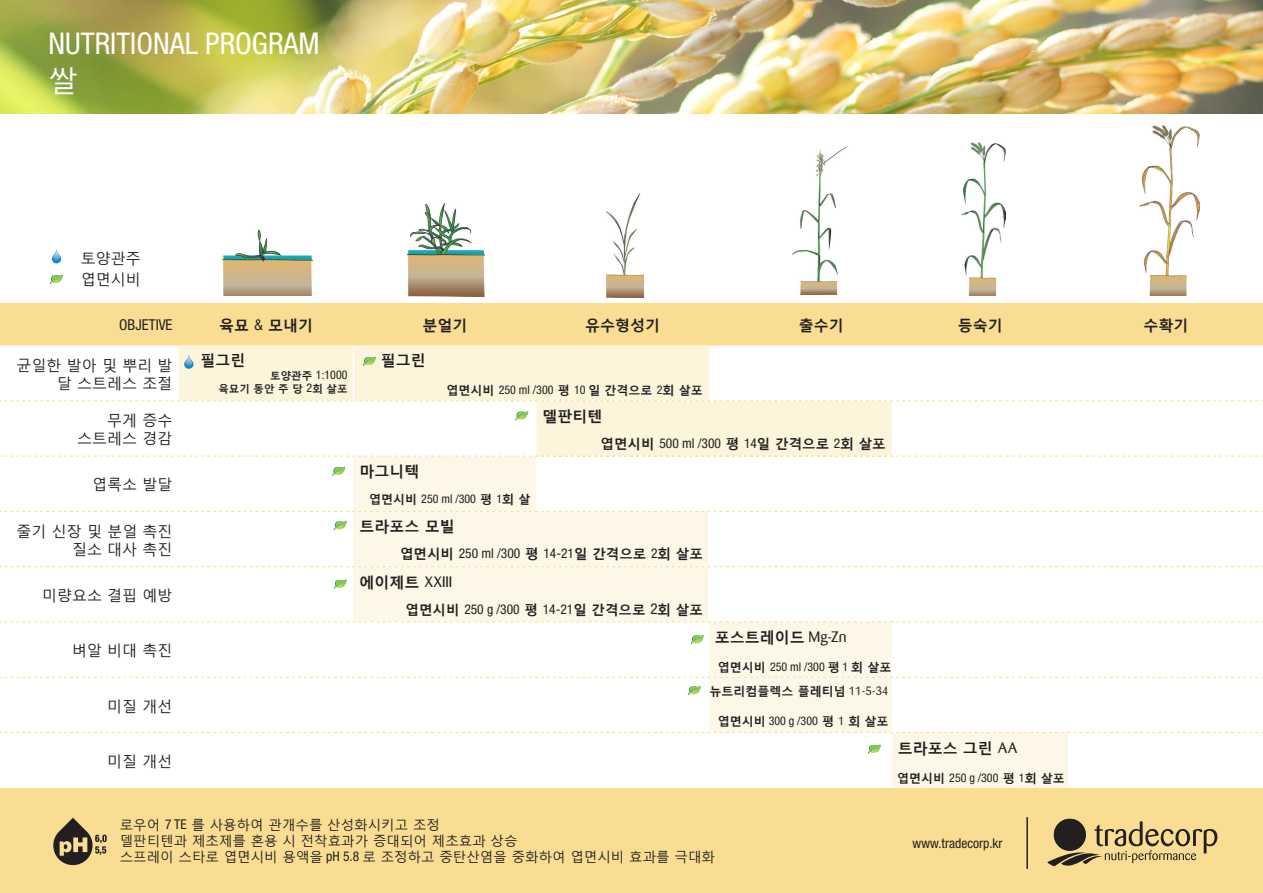
<style>
.page{position:relative;width:1263px;height:893px;background:#fff}
.page>*{position:absolute;margin:0;border:0;box-sizing:border-box;transform-origin:0 0}
.t1{font:condensed 30px "Helvetica Neue LT Pro";color:#fff}
.t2{font:30px "Malgun Gothic";color:#fff}
.t3{font:15px/18px "Malgun Gothic";color:#231f20;text-align:right}
.t4{font:700 15px "Malgun Gothic";color:#231f20}
.t5{font:15px "Barmeno Std";color:#231f20}
.t6{font:condensed 15px "Helvetica Neue LT Pro";color:#231f20}
.t7{font:13.5px "Malgun Gothic";color:#231f20}
.t8{font:700 13.5px "Malgun Gothic";color:#231f20}
.t9{font:condensed 13.5px "Helvetica Neue LT Pro";color:#231f20}
.t10{font:condensed 12px "Helvetica Neue LT Pro";color:#231f20}
.t11{font:700 12px "Malgun Gothic";color:#231f20}
.t12{font:700 10.5px "Malgun Gothic";color:#231f20}
.s1{font-family:"Helvetica Neue LT Pro";font-weight:400;font-stretch:condensed}
.s2{font-family:"Malgun Gothic";font-weight:700;font-stretch:normal;font-size:10.5px}
.s3{font-family:"Helvetica Neue LT Pro";font-weight:400;font-stretch:condensed;font-size:12px}
.s4{font-family:"Malgun Gothic";font-weight:700;font-stretch:normal}
.s5{font-family:"Malgun Gothic";font-weight:700}
.s6{font-family:"Helvetica Neue LT Pro";font-weight:400;font-stretch:condensed;font-size:15px}
.s7{font-family:"Barmeno Std";font-weight:400}
.s8{font-family:"Helvetica Neue LT Pro";font-stretch:condensed}
</style>
<div class="page">
<div style="left:0;top:303px;width:1263px;height:43px;background:#f8dd93"></div>
<svg style="left:179px;top:346px;width:713px;height:110px;fill:#fcf5dc"></svg>
<svg style="left:354px;top:457px;width:714px;height:331px"></svg>
<svg style="left:0;top:400px;width:1263px;height:1px"></svg>
<hr style="left:353px;top:401px;width:1px;height:55px;background:#fff">
<hr style="left:353px;top:346px;width:1px;height:55px;background:#fff">
<hr style="left:708px;top:456px;width:2px;height:55px;background:#fff">
<hr style="left:708px;top:512px;width:2px;height:54px;background:#fff">
<hr style="left:708px;top:567px;width:2px;height:55px;background:#fff">
<hr style="left:708px;top:622px;width:2px;height:55px;background:#fff">
<hr style="left:708px;top:678px;width:2px;height:54px;background:#fff">
<hr style="left:708px;top:733px;width:2px;height:55px;background:#fff">
<hr style="left:536px;top:456px;width:1px;height:55px;background:#fff">
<hr style="left:536px;top:622px;width:1px;height:55px;background:#fff">
<hr style="left:536px;top:678px;width:1px;height:54px;background:#fff">
<hr style="left:536px;top:733px;width:1px;height:55px;background:#fff">
<svg style="left:0;top:456px;width:1263px;height:1px"></svg>
<svg style="left:0;top:511px;width:1263px;height:1px"></svg>
<svg style="left:0;top:566px;width:1263px;height:1px"></svg>
<svg style="left:0;top:622px;width:1263px;height:1px"></svg>
<svg style="left:0;top:677px;width:1263px;height:1px"></svg>
<svg style="left:0;top:732px;width:1263px;height:1px"></svg>
<img style="left:0;top:0;width:1263px;height:113px">
<div style="left:0;top:789px;width:1263px;height:104px;background:#f8dd93"></div>
<svg style="left:52px;top:250px;width:9px;height:13px"></svg>
<svg style="left:50px;top:274px;width:13px;height:10px"></svg>
<hr style="left:1026px;top:817px;width:2px;height:52px;background:#231f20">
<div style="left:1054px;top:819px;width:32px;height:32px;background:#231f20;border-radius:50%"></div>
<svg style="left:1047px;top:821px;width:170px;height:46px"></svg>
<svg style="left:53px;top:818px;width:54px;height:48px"></svg>
<img style="left:407px;top:204px;width:77px;height:93px">
<img style="left:606px;top:194px;width:37px;height:103px">
<img style="left:793px;top:146px;width:56px;height:149px">
<img style="left:961px;top:142px;width:44px;height:153px">
<img style="left:1139px;top:125px;width:60px;height:170px">
<img style="left:222px;top:229px;width:90px;height:66px">
<svg style="left:184px;top:355px;width:9px;height:14px"></svg>
<svg style="left:363px;top:355px;width:13px;height:11px"></svg>
<svg style="left:515px;top:410px;width:13px;height:10px"></svg>
<svg style="left:332px;top:466px;width:13px;height:10px"></svg>
<svg style="left:334px;top:520px;width:13px;height:10px"></svg>
<svg style="left:334px;top:579px;width:13px;height:10px"></svg>
<svg style="left:691px;top:633px;width:13px;height:11px"></svg>
<svg style="left:688px;top:684px;width:13px;height:11px"></svg>
<svg style="left:868px;top:743px;width:13px;height:11px"></svg>
<p class="t1" style="left:49px;top:26px;width:273px">NUTRITIONAL PROGRAM</p>
<p class="t2" style="left:49px;top:62px;width:31px">쌀</p>
<p class="t3" style="left:81px;top:249px;width:61px">토양관주</p>
<p class="t3" style="left:81px;top:270px;width:61px">엽면시비</p>
<p class="t6" style="left:119px;top:316px;width:55px">OBJETIVE</p>
<p class="t4" style="left:219px;top:316px;width:95px">육묘 <span class="s1">&amp;</span> 모내기</p>
<p class="t4" style="left:422px;top:316px;width:46px">분얼기</p>
<p class="t4" style="left:585px;top:316px;width:76px">유수형성기</p>
<p class="t4" style="left:799px;top:316px;width:46px">출수기</p>
<p class="t4" style="left:958px;top:316px;width:46px">등숙기</p>
<p class="t4" style="left:1143px;top:316px;width:46px">수확기</p>
<p class="t3" style="left:16px;top:356px;width:158px">균일한 발아 및 뿌리 발 달 스트레스 조절</p>
<p class="t4" style="left:200px;top:351px;width:46px">필그린</p>
<p class="t4" style="left:381px;top:351px;width:46px">필그린</p>
<p class="t10" style="left:270px;top:368px;width:79px"><span class="s2">토양관주</span> 1:1000</p>
<p class="t12" style="left:218px;top:382px;width:131px">육묘기 동안 주 당 <span class="s3">2</span>회 살포</p>
<p class="t11" style="left:447px;top:382px;width:258px">엽면시비 <span class="s1">250 ml /300</span> 평 <span class="s1">10</span> 일 간격으로 <span class="s1">2</span>회 살포</p>
<p class="t3" style="left:107px;top:411px;width:67px">무게 증수</p>
<p class="t3" style="left:77px;top:429px;width:97px">스트레스 경감</p>
<p class="t3" style="left:92px;top:475px;width:82px">엽록소 발달</p>
<p class="t3" style="left:16px;top:522px;width:158px">줄기 신장 및 분얼 촉진</p>
<p class="t3" style="left:72px;top:540px;width:102px">질소 대사 촉진</p>
<p class="t3" style="left:42px;top:586px;width:132px">미량요소 결핍 예방</p>
<p class="t3" style="left:72px;top:641px;width:102px">벼알 비대 촉진</p>
<p class="t3" style="left:107px;top:696px;width:67px">미질 개선</p>
<p class="t3" style="left:107px;top:752px;width:67px">미질 개선</p>
<p class="t4" style="left:542px;top:406px;width:61px">델판티텐</p>
<p class="t4" style="left:360px;top:462px;width:61px">마그니텍</p>
<p class="t10" style="left:369px;top:492px;width:163px"><span class="s4">엽면시비</span> 250 ml /300 <span class="s4">평</span> 1<span class="s4">회 살</span></p>
<p class="t8" style="left:601px;top:435px;width:287px">엽면시비 <span class="s1">500 ml /300</span> 평 <span class="s1">14</span>일 간격으로 <span class="s1">2</span>회 살포</p>
<p class="t4" style="left:360px;top:517px;width:97px">트라포스 모빌</p>
<p class="t9" style="left:400px;top:546px;width:304px"><span class="s4">엽면시비</span> 250 ml /300 <span class="s4">평</span> 14-21<span class="s4">일 간격으로</span> 2<span class="s4">회 살포</span></p>
<p class="t5" style="left:360px;top:573px;width:94px"><span class="s5">에이제트</span> XXIII</p>
<p class="t8" style="left:406px;top:601px;width:299px">엽면시비 <span class="s1">250 g /300</span> 평 <span class="s1">14-21</span>일 간격으로 <span class="s6">2</span>회 살포</p>
<p class="t4" style="left:715px;top:628px;width:133px">포스트레이드 <span class="s7">Mg-Zn</span></p>
<p class="t10" style="left:718px;top:660px;width:175px"><span class="s4">엽면시비</span> 250 ml /300 <span class="s4">평</span> 1 <span class="s4">회 살포</span></p>
<p class="t11" style="left:710px;top:683px;width:181px">뉴트리컴플렉스 플레티넘 <span class="s7">11-5-34</span></p>
<p class="t10" style="left:718px;top:714px;width:172px"><span class="s4">엽면시비</span> 300 g /300 <span class="s4">평</span> 1 <span class="s4">회 살포</span></p>
<p class="t4" style="left:898px;top:738px;width:121px">트라포스 그린 <span class="s7">AA</span></p>
<p class="t10" style="left:897px;top:771px;width:169px"><span class="s4">엽면시비</span> 250 g /300 <span class="s4">평</span> 1<span class="s4">회 살포</span></p>
<p class="t7" style="left:120px;top:816px;width:322px">로우어 <span class="s8">7 TE</span> 를 사용하여 관개수를 산성화시키고 조정</p>
<p class="t7" style="left:120px;top:832px;width:399px">델판티텐과 제초제를 혼용 시 전착효과가 증대되어 제초효과 상승</p>
<p class="t7" style="left:120px;top:848px;width:597px">스프레이 스타로 엽면시비 용액을 <span class="s8">pH 5.8</span> 로 조정하고 중탄산염을 중화하여 엽면시비 효과를 극대화</p>
<p class="t9" style="left:913px;top:835px;width:91px">www.tradecorp.kr</p>
</div>
